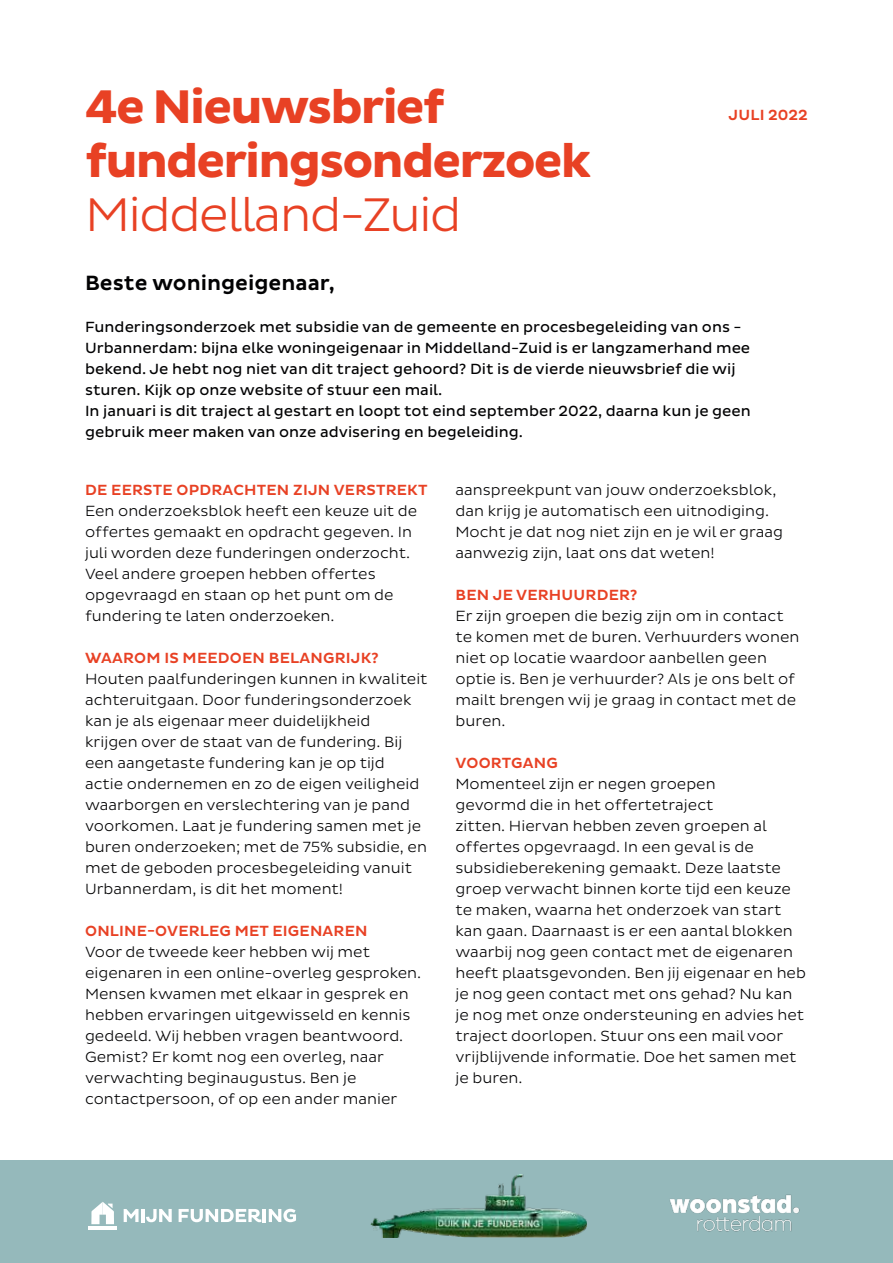
<style>
.page{position:relative;width:893px;height:1263px;background:#fff}
.page>*{position:absolute;margin:0;border:0;box-sizing:border-box;transform-origin:0 0}
.t1{font:700 48px/54px "Pluto Sans";letter-spacing:-.04em;color:#e84124}
.t2{font:300 48px "Pluto Sans";letter-spacing:-.04em;color:#e84124}
.t3{font:500 21px "Pluto Sans";color:#020203}
.t4{font:300 15px/21px "Pluto Sans";color:#020203}
.t5{font:15px/21px "Pluto Sans";color:#020203}
.t6{font:500 15px "Pluto Sans";letter-spacing:.015em;color:#e84124}
</style>
<div class="page">
<div style="left:0;top:1161px;width:893px;height:102px;background:#95b9bb"></div>
<img style="left:670px;top:1194px;width:130px;height:38px">
<img style="left:371px;top:1174px;width:216px;height:64px">
<hr style="left:88px;top:1226px;width:29px;height:3px;background:#fff">
<svg style="left:124px;top:1209px;width:15px;height:13px"></svg>
<hr style="left:141px;top:1209px;width:4px;height:13px;background:#fff">
<svg style="left:146px;top:1209px;width:26px;height:13px"></svg>
<svg style="left:179px;top:1209px;width:117px;height:13px"></svg>
<svg style="left:91px;top:1202px;width:23px;height:22px"></svg>
<h1 class="t1" style="left:85px;top:81px;width:508px">4e Nieuwsbrief funderingsonderzoek</h1>
<h1 class="t2" style="left:85px;top:187px;width:378px">Middelland-Zuid</h1>
<p class="t6" style="left:729px;top:107px;width:81px">JULI 2022</p>
<h2 class="t3" style="left:85px;top:271px;width:251px">Beste woningeigenaar,</h2>
<p class="t5" style="left:85px;top:317px;width:667px">Funderingsonderzoek met subsidie van de gemeente en procesbegeleiding van ons - Urbannerdam: bijna elke woningeigenaar in Middelland-Zuid is er langzamerhand mee bekend. Je hebt nog niet van dit traject gehoord? Dit is de vierde nieuwsbrief die wij sturen. Kijk op onze website of stuur een mail.<br>In januari is dit traject al gestart en loopt tot eind september 2022, daarna kun je geen gebruik meer maken van onze advisering en begeleiding.</p>
<p class="t6" style="left:85px;top:481px;width:344px">DE EERSTE OPDRACHTEN ZIJN VERSTREKT</p>
<p class="t4" style="left:85px;top:500px;width:334px">Een onderzoeksblok heeft een keuze uit de offertes gemaakt en opdracht gegeven. In juli worden deze funderingen onderzocht.<br>Veel andere groepen hebben offertes opgevraagd en staan op het punt om de fundering te laten onderzoeken.</p>
<p class="t6" style="left:85px;top:649px;width:295px">WAAROM IS MEEDOEN BELANGRIJK?</p>
<p class="t4" style="left:85px;top:668px;width:344px">Houten paalfunderingen kunnen in kwaliteit achteruitgaan. Door funderingsonderzoek kan je als eigenaar meer duidelijkheid<br>krijgen over de staat van de fundering. Bij een aangetaste fundering kan je op tijd<br>actie ondernemen en zo de eigen veiligheid waarborgen en verslechtering van je pand voorkomen. Laat je fundering samen met je buren onderzoeken; met de 75% subsidie, en met de geboden procesbegeleiding vanuit Urbannerdam, is dit het moment!</p>
<p class="t6" style="left:85px;top:922px;width:284px">ONLINE-OVERLEG MET EIGENAREN</p>
<p class="t4" style="left:85px;top:941px;width:338px">Voor de tweede keer hebben wij met eigenaren in een online-overleg gesproken.<br>Mensen kwamen met elkaar in gesprek en hebben ervaringen uitgewisseld en kennis gedeeld. Wij hebben vragen beantwoord.<br>Gemist? Er komt nog een overleg, naar verwachting beginaugustus. Ben je contactpersoon, of op een ander manier</p>
<p class="t4" style="left:455px;top:479px;width:329px">aanspreekpunt van jouw onderzoeksblok, dan krijg je automatisch een uitnodiging.<br>Mocht je dat nog niet zijn en je wil er graag aanwezig zijn, laat ons dat weten!</p>
<p class="t6" style="left:456px;top:586px;width:183px">BEN JE VERHUURDER?</p>
<p class="t4" style="left:455px;top:605px;width:345px">Er zijn groepen die bezig zijn om in contact te komen met de buren. Verhuurders wonen niet op locatie waardoor aanbellen geen optie is. Ben je verhuurder? Als je ons belt of mailt brengen wij je graag in contact met de buren.</p>
<p class="t6" style="left:456px;top:754px;width:104px">VOORTGANG</p>
<p class="t4" style="left:455px;top:773px;width:352px">Momenteel zijn er negen groepen<br>gevormd die in het offertetraject<br>zitten. Hiervan hebben zeven groepen al offertes opgevraagd. In een geval is de subsidieberekening gemaakt. Deze laatste groep verwacht binnen korte tijd een keuze te maken, waarna het onderzoek van start kan gaan. Daarnaast is er een aantal blokken waarbij nog geen contact met de eigenaren heeft plaatsgevonden. Ben jij eigenaar en heb je nog geen contact met ons gehad? Nu kan je nog met onze ondersteuning en advies het traject doorlopen. Stuur ons een mail voor vrijblijvende informatie. Doe het samen met je buren.</p>
</div>
